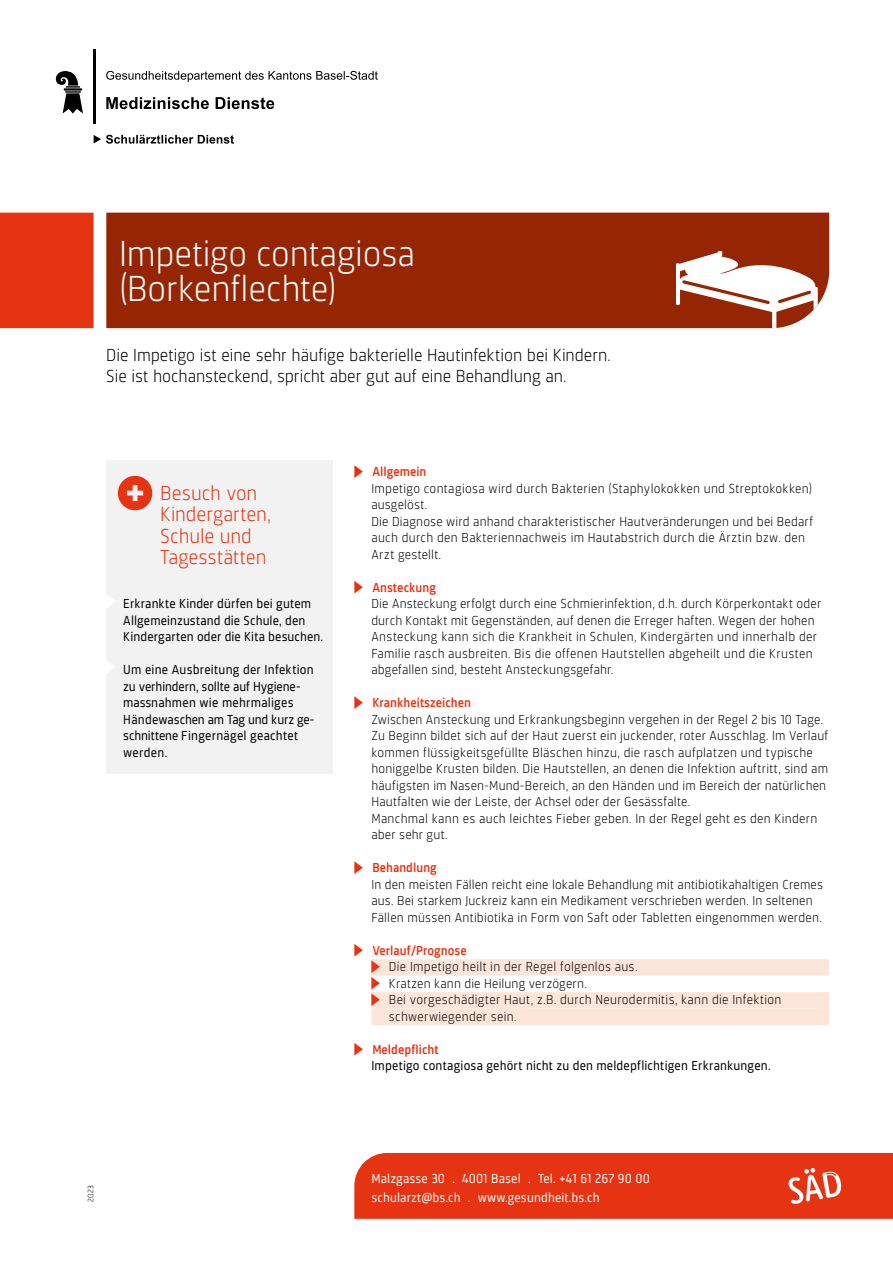
<style>
.page{position:relative;width:893px;height:1263px;background:#fff}
.page>*{position:absolute;margin:0;border:0;box-sizing:border-box;transform-origin:0 0}
.t1{font:300 37.5px/34.5px "Sinews Sans Pro";letter-spacing:-.005em;color:#fff}
.t2{font:300 21px/21px "Sinews Sans Pro";letter-spacing:-.005em;color:#e63312}
.t3{font:300 18px/21px "Sinews Sans Pro";letter-spacing:-.005em;color:#000}
.t4{font:300 13.5px/16.5px "Sinews Sans Pro";letter-spacing:.015em;color:#000}
.t5{font:13.5px/16.5px "Sinews Sans Pro";letter-spacing:.01em;color:#000}
.t6{font:500 13.5px "Sinews Sans Pro";letter-spacing:.005em;color:#e63312}
.t7{font:13.5px/18.8px "Sinews Sans Pro";letter-spacing:.01em;color:#fff}
.t8{font:300 8.25px "Sinews Sans Pro";color:#000}
</style>
<div class="page">
<div style="left:106px;top:213px;width:723px;height:115px;background:#952503"></div>
<svg style="left:676px;top:251px;width:142px;height:77px"></svg>
<div style="left:0;top:213px;width:94px;height:115px;background:#e63312"></div>
<svg style="left:106px;top:71px;width:272px;height:11px"></svg>
<svg style="left:94px;top:135px;width:140px;height:9px"></svg>
<svg style="left:106px;top:97px;width:103px;height:12px"></svg>
<svg style="left:216px;top:97px;width:58px;height:12px"></svg>
<svg style="left:56px;top:71px;width:27px;height:43px"></svg>
<hr style="left:94px;top:50px;width:2px;height:74px;background:#000">
<div style="left:106px;top:460px;width:227px;height:313px;background:#f2f2f2"></div>
<svg style="left:106px;top:595px;width:9px;height:13px"></svg>
<svg style="left:106px;top:661px;width:9px;height:13px"></svg>
<svg style="left:118px;top:476px;width:34px;height:34px"></svg>
<div style="left:371px;top:959px;width:458px;height:17px;background:#fde6d9"></div>
<div style="left:371px;top:992px;width:458px;height:17px;background:#fde6d9"></div>
<div style="left:371px;top:1009px;width:458px;height:16px;background:#fde6d9"></div>
<svg style="left:354px;top:465px;width:9px;height:13px"></svg>
<svg style="left:354px;top:581px;width:9px;height:12px"></svg>
<svg style="left:354px;top:696px;width:9px;height:13px"></svg>
<svg style="left:354px;top:861px;width:9px;height:13px"></svg>
<svg style="left:354px;top:944px;width:9px;height:12px"></svg>
<svg style="left:371px;top:960px;width:9px;height:46px"></svg>
<svg style="left:354px;top:1043px;width:9px;height:12px"></svg>
<div style="left:354px;top:1153px;width:539px;height:66px;background:#e63312"></div>
<h1 class="t1" style="left:119px;top:237px;width:298px">Impetigo contagiosa (Borkenflechte)</h1>
<h3 class="t3" style="left:106px;top:344px;width:506px">Die Impetigo ist eine sehr häufige bakterielle Hautinfektion bei Kindern.<br>Sie ist hochansteckend, spricht aber gut auf eine Behandlung an.</h3>
<h2 class="t2" style="left:160px;top:483px;width:112px">Besuch von<br>Kindergarten,<br>Schule und<br>Tagesstätten</h2>
<p class="t5" style="left:123px;top:596px;width:201px">Erkrankte Kinder dürfen bei gutem<br>Allgemeinzustand die Schule, den<br>Kindergarten oder die Kita besuchen.</p>
<p class="t5" style="left:123px;top:662px;width:193px">Um eine Ausbreitung der Infektion zu verhindern, sollte auf Hygiene&shy;massnahmen wie mehrmaliges<br>Händewaschen am Tag und kurz ge&shy;schnittene Fingernägel geachtet werden.</p>
<p class="t6" style="left:372px;top:464px;width:56px">Allgemein</p>
<p class="t4" style="left:371px;top:480px;width:443px">Impetigo contagiosa wird durch Bakterien (Staphylokokken und Streptokokken) ausgelöst.<br>Die Diagnose wird anhand charakteristischer Hautveränderungen und bei Bedarf auch durch den Bakteriennachweis im Hautabstrich durch die Ärztin bzw. den Arzt gestellt.</p>
<p class="t6" style="left:372px;top:580px;width:65px">Ansteckung</p>
<p class="t4" style="left:371px;top:596px;width:451px">Die Ansteckung erfolgt durch eine Schmierinfektion, d.h. durch Körperkontakt oder durch Kontakt mit Gegenständen, auf denen die Erreger haften. Wegen der hohen Ansteckung kann sich die Krankheit in Schulen, Kindergärten und innerhalb der Familie rasch ausbreiten. Bis die offenen Hautstellen abgeheilt und die Krusten abgefallen sind, besteht Ansteckungsgefahr.</p>
<p class="t6" style="left:372px;top:695px;width:100px">Krankheitszeichen</p>
<p class="t4" style="left:371px;top:711px;width:458px">Zwischen Ansteckung und Erkrankungsbeginn vergehen in der Regel 2 bis 10 Tage.<br>Zu Beginn bildet sich auf der Haut zuerst ein juckender, roter Ausschlag. Im Verlauf kommen flüssigkeitsgefüllte Bläschen hinzu, die rasch aufplatzen und typische honiggelbe Krusten bilden. Die Hautstellen, an denen die Infektion auftritt, sind am häufigsten im Nasen-Mund-Bereich, an den Händen und im Bereich der natürlichen Hautfalten wie der Leiste, der Achsel oder der Gesässfalte.<br>Manchmal kann es auch leichtes Fieber geben. In der Regel geht es den Kindern aber sehr gut.</p>
<p class="t6" style="left:372px;top:860px;width:66px">Behandlung</p>
<p class="t4" style="left:371px;top:876px;width:453px">In den meisten Fällen reicht eine lokale Behandlung mit antibiotikahaltigen Cremes aus. Bei starkem Juckreiz kann ein Medikament verschrieben werden. In seltenen<br>Fällen müssen Antibiotika in Form von Saft oder Tabletten eingenommen werden.</p>
<p class="t6" style="left:372px;top:943px;width:96px">Verlauf/Prognose</p>
<p class="t4" style="left:389px;top:959px;width:394px">Die Impetigo heilt in der Regel folgenlos aus.<br>Kratzen kann die Heilung verzögern.<br>Bei vorgeschädigter Haut, z.B. durch Neurodermitis, kann die Infektion schwerwiegender sein.</p>
<p class="t6" style="left:372px;top:1042px;width:68px">Meldepflicht</p>
<p class="t5" style="left:371px;top:1058px;width:401px">Impetigo contagiosa gehört nicht zu den meldepflichtigen Erkrankungen.</p>
<p class="t8" style="left:86px;top:1202px;width:19px;rotate:-90deg">2023</p>
<p class="t7" style="left:371px;top:1169px;width:280px">Malzgasse 30 . 4001 Basel . Tel. +41 61 267 90 00 schularzt@bs.ch . www.gesundheit.bs.ch</p>
</div>
